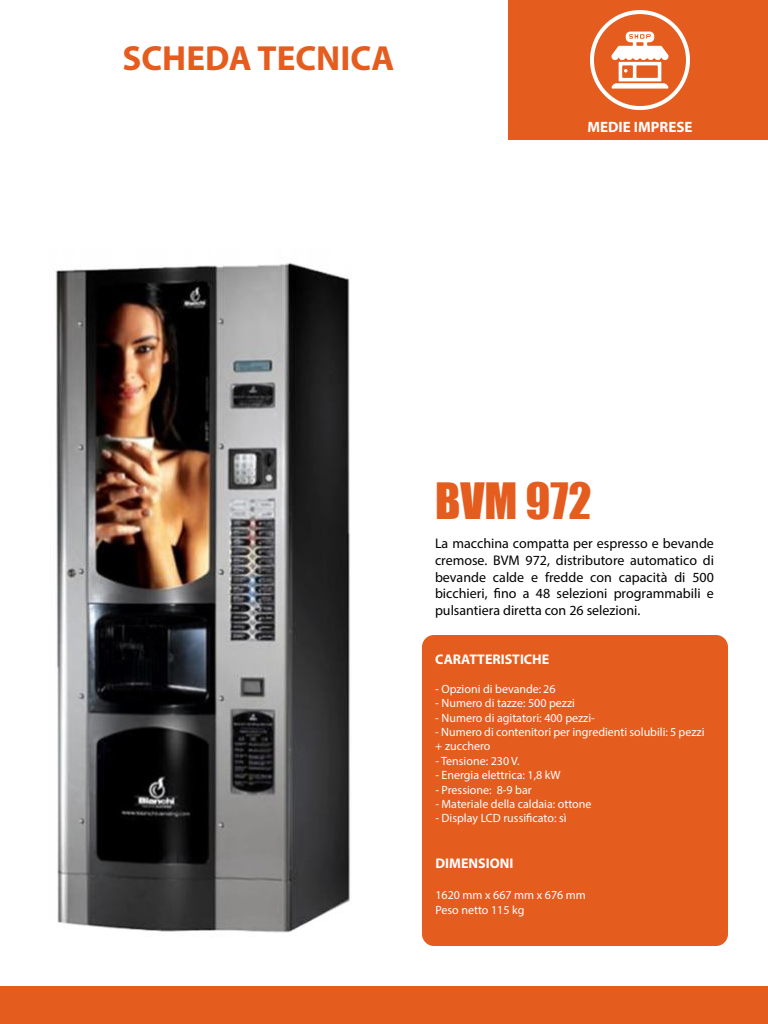
<style>
.page{position:relative;width:768px;height:1024px;background:#fff}
.page>*{position:absolute;margin:0;border:0;box-sizing:border-box;transform-origin:0 0}
.t1{font:46px "Impact";color:#e55c1f}
.t2{font:700 35px "Myriad Pro";color:#e55c1f}
.t3{font:700 15px "Myriad Pro";color:#fff}
.t4{font:14px/16.8px "Myriad Pro";color:#000;text-align:justify}
.t5{font:700 14px "Myriad Pro";color:#fff}
.t6{font:12px/14.5px "Myriad Pro";color:#fff}
</style>
<div class="page">
<div style="left:0;top:986px;width:768px;height:38px;background:#e55c1f"></div>
<div style="left:508px;top:0;width:260px;height:140px;background:#e55c1f"></div>
<div style="left:590px;top:10px;width:100px;height:100px;border:4px solid #fff;border-radius:50%"></div>
<svg style="left:611px;top:32px;width:58px;height:57px"></svg>
<div style="left:422px;top:635px;width:306px;height:311px;background:#e55c1f;border-radius:12px"></div>
<img style="left:55px;top:262px;width:295px;height:671px">
<h2 class="t2" style="left:123px;top:37px;width:273px">SCHEDA TECNICA</h2>
<p class="t3" style="left:587px;top:118px;width:107px">MEDIE IMPRESE</p>
<h1 class="t1" style="left:435px;top:476px;width:158px">BVM 972</h1>
<p class="t4" style="left:435px;top:536px;width:281px">La macchina compatta per espresso e bevande cremose. BVM 972, distributore automatico di bevande calde e fredde con capacità di 500 bicchieri, fino a 48 selezioni programmabili e pulsantiera diretta con 26 selezioni.</p>
<p class="t5" style="left:435px;top:651px;width:116px">CARATTERISTICHE</p>
<p class="t6" style="left:435px;top:683px;width:122px">- Opzioni di bevande: 26</p>
<p class="t6" style="left:435px;top:697px;width:141px">- Numero di tazze: 500 pezzi</p>
<p class="t6" style="left:435px;top:711px;width:161px">- Numero di agitatori: 400 pezzi-</p>
<p class="t6" style="left:435px;top:726px;width:271px">- Numero di contenitori per ingredienti solubili: 5 pezzi + zucchero</p>
<p class="t6" style="left:435px;top:755px;width:86px">- Tensione: 230 V.</p>
<p class="t6" style="left:435px;top:769px;width:127px">- Energia elettrica: 1,8 kW</p>
<p class="t6" style="left:435px;top:783px;width:98px">- Pressione: 8-9 bar</p>
<p class="t6" style="left:435px;top:798px;width:158px">- Materiale della caldaia: ottone</p>
<p class="t6" style="left:435px;top:812px;width:133px">- Display LCD russificato: sì</p>
<p class="t5" style="left:435px;top:855px;width:79px">DIMENSIONI</p>
<p class="t6" style="left:435px;top:889px;width:152px">1620 mm x 667 mm x 676 mm<br>Peso netto 115 kg</p>
</div>
